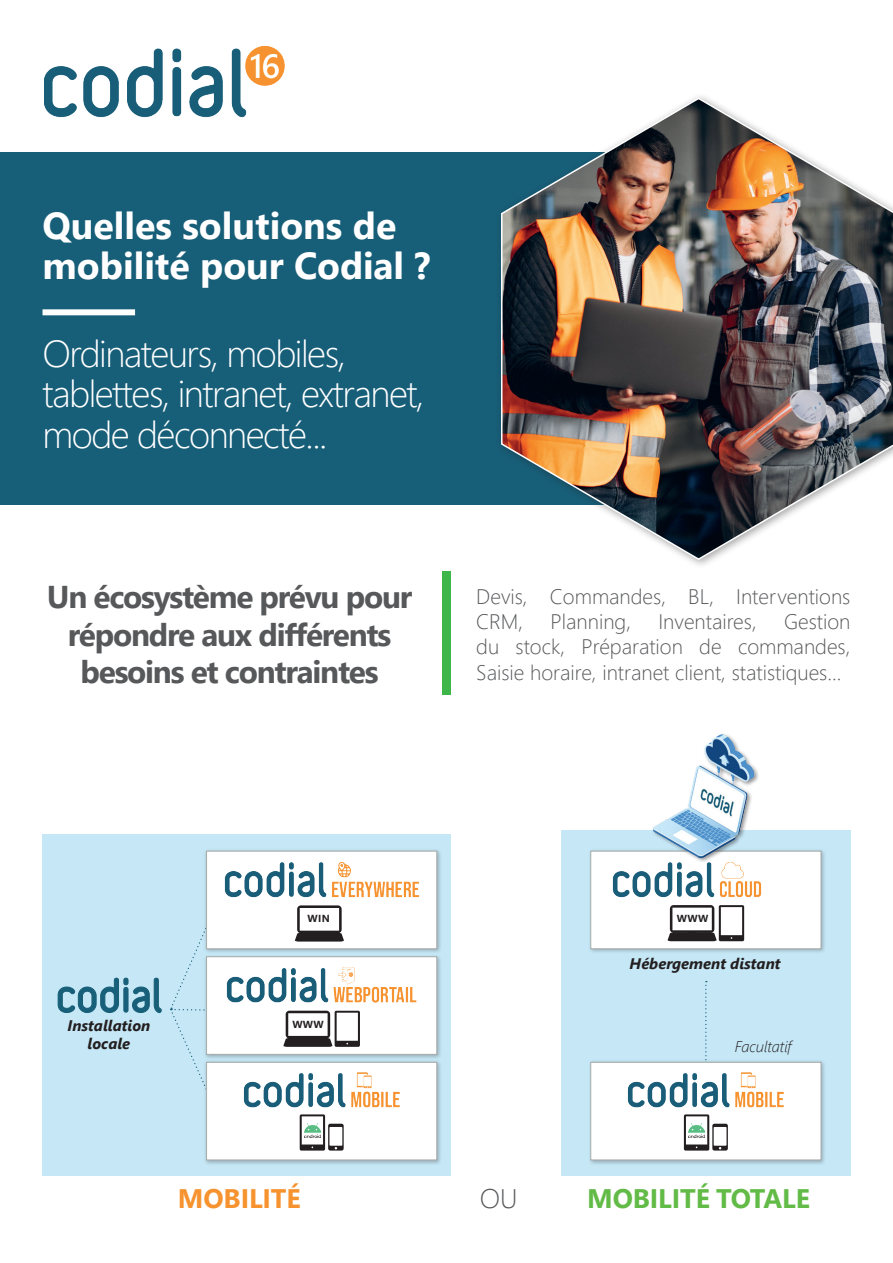
<style>
.page{position:relative;width:893px;height:1263px;background:#fff}
.page>*{position:absolute;margin:0;border:0;box-sizing:border-box;transform-origin:0 0}
.t1{font:300 37.5px/40.5px "Segoe UI";letter-spacing:-.04em;color:#fff}
.t2{font:700 37.5px/40.5px "Segoe UI";color:#fff}
.t3{font:700 31.5px/37.8px "Segoe UI";letter-spacing:-.04em;color:#57585a;text-align:center}
.t4{font:700 26.85px "Segoe UI";letter-spacing:-.005em;color:#62bb46}
.t5{font:700 26.85px "Segoe UI";letter-spacing:-.005em;color:#f6932f}
.t6{font:300 26.85px "Segoe UI";color:#57585a}
.t7{font:300 21px/25.2px "Segoe UI";color:#57585a}
.t8{font:italic 700 15.3px/18.3px "Segoe UI";color:#231f20;text-align:center}
.t9{font:italic 300 15.3px "Segoe UI";color:#231f20}
.t10{font:700 10.2px "Segoe UI";letter-spacing:.035em;color:#231f20}
</style>
<div class="page">
<img style="left:44px;top:45px;width:241px;height:73px">
<div style="left:0;top:153px;width:624px;height:352px;background:#175e78"></div>
<div style="left:495px;top:93px;width:398px;height:476px;background:#231f20;opacity:.4"></div>
<img style="left:500px;top:97px;width:393px;height:464px">
<div style="left:442px;top:571px;width:9px;height:123px;background:#3eb649"></div>
<div style="left:43px;top:309px;width:92px;height:6px;background:#fff"></div>
<div style="left:561px;top:830px;width:289px;height:345px;background:#c6e8f6"></div>
<svg style="left:705px;top:981px;width:2px;height:76px"></svg>
<div style="left:588px;top:1059px;width:238px;height:107px;background:#231f20;opacity:.3"></div>
<div style="left:590px;top:1062px;width:231px;height:98px;background:#fff;border:1px solid #a7aaaa"></div>
<img style="left:620px;top:1063px;width:172px;height:56px">
<svg style="left:684px;top:1114px;width:44px;height:36px"></svg>
<img style="left:688px;top:1123px;width:16px;height:14px">
<div style="left:588px;top:848px;width:238px;height:106px;background:#231f20;opacity:.3"></div>
<div style="left:590px;top:851px;width:231px;height:98px;background:#fff;border:1px solid #a7aaaa"></div>
<img style="left:612px;top:863px;width:150px;height:45px">
<svg style="left:668px;top:905px;width:76px;height:36px"></svg>
<div style="left:43px;top:834px;width:408px;height:342px;background:#c6e8f6"></div>
<svg style="left:58px;top:977px;width:104px;height:36px"></svg>
<svg style="left:171px;top:931px;width:33px;height:152px"></svg>
<div style="left:204px;top:848px;width:238px;height:106px;background:#231f20;opacity:.3"></div>
<div style="left:206px;top:851px;width:231px;height:98px;background:#fff;border:1px solid #a7aaaa"></div>
<img style="left:224px;top:862px;width:195px;height:36px">
<svg style="left:295px;top:905px;width:49px;height:36px"></svg>
<div style="left:204px;top:954px;width:238px;height:106px;background:#231f20;opacity:.3"></div>
<div style="left:206px;top:956px;width:231px;height:99px;background:#fff;border:1px solid #a7aaaa"></div>
<img style="left:226px;top:967px;width:191px;height:44px">
<svg style="left:283px;top:1011px;width:77px;height:36px"></svg>
<div style="left:204px;top:1059px;width:238px;height:107px;background:#231f20;opacity:.3"></div>
<div style="left:206px;top:1062px;width:231px;height:98px;background:#fff;border:1px solid #a7aaaa"></div>
<img style="left:236px;top:1063px;width:172px;height:56px">
<svg style="left:300px;top:1114px;width:44px;height:36px"></svg>
<img style="left:304px;top:1123px;width:16px;height:14px">
<div style="left:652px;top:733px;width:108px;height:130px;background:#231f20;opacity:.5"></div>
<img style="left:621px;top:733px;width:168px;height:126px">
<h1 class="t2" style="left:43px;top:202px;width:390px">Quelles solutions de mobilité pour Codial ?</h1>
<h1 class="t1" style="left:43px;top:330px;width:383px">Ordinateurs, mobiles, tablettes, intranet, extranet, mode déconnecté...</h1>
<h2 class="t3" style="left:47px;top:575px;width:367px">Un écosystème prévu pour répondre aux différents besoins et contraintes</h2>
<p class="t7" style="left:476px;top:582px;width:376px">Devis, Commandes, BL, Interventions<br>CRM,</p>
<p class="t7" style="left:550px;top:607px;width:82px">Planning,</p>
<p class="t7" style="left:658px;top:607px;width:100px">Inventaires,</p>
<p class="t7" style="left:476px;top:607px;width:376px;text-align:justify;text-indent:308px">Gestion du stock, Préparation de commandes, Saisie horaire, intranet client, statistiques...</p>
<p class="t8" style="left:68px;top:1014px;width:84px">Installation locale</p>
<p class="t10" style="left:307px;top:908px;width:24px">WIN</p>
<p class="t10" style="left:292px;top:1015px;width:33px">WWW</p>
<p class="t5" style="left:178px;top:1173px;width:124px">MOBILITÉ</p>
<p class="t10" style="left:677px;top:909px;width:33px">WWW</p>
<p class="t8" style="left:630px;top:952px;width:152px">Hébergement distant</p>
<p class="t9" style="left:735px;top:1032px;width:58px">Facultatif</p>
<p class="t6" style="left:480px;top:1173px;width:39px">OU</p>
<p class="t4" style="left:587px;top:1173px;width:224px">MOBILITÉ TOTALE</p>
</div>
